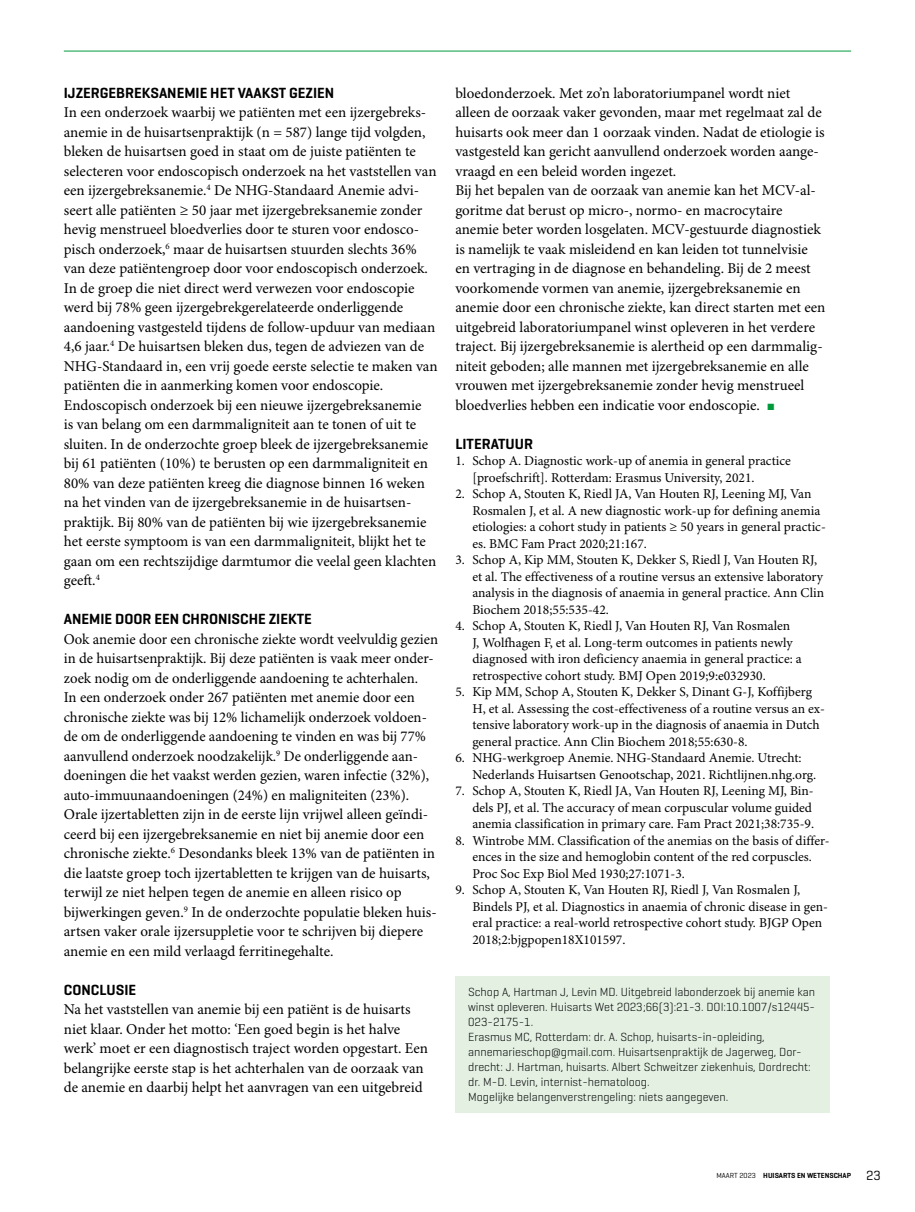
<style>
.page{position:relative;width:915px;height:1212px;background:#fff}
.page>*{position:absolute;margin:0;border:0;box-sizing:border-box;transform-origin:0 0}
.SectionHeading_3_kop{font:15px/19.5px "Minion Pro";color:#000}
.SectionHeading_2_kop{font:15px/19.5px "Minion Pro";color:#000}
.t1{font:600 15px "Geogrotesque";color:#000}
.t2{font:13.5px/16.5px "Minion Pro";color:#000}
.t3{font:300 12px/15px "Geogrotesque";color:#000}
.t4{font:600 7.5px "Geogrotesque";color:#000}
.s1{font-family:"Geogrotesque";font-weight:600}
.s2{color:#009a3c}
.s3{font-weight:400}
.s4{font-weight:400;font-size:13.5px}
</style>
<div class="page">
<hr style="left:64px;top:51px;width:786px;height:1px;background:#009a3c">
<div style="left:455px;top:976px;width:374px;height:137px;background:#e3f0e2"></div>
<p class="SectionHeading_2_kop" style="left:64px;top:84px;width:364px"><span class="s1">IJZERGEBREKSANEMIE HET VAAKST GEZIEN<br></span>In een onderzoek waarbij we patiënten met een ijzergebreks&shy;anemie in de huisartsenpraktijk (n = 587) lange tijd volgden, bleken de huisartsen goed in staat om de juiste patiënten te</p>
<p class="SectionHeading_3_kop" style="left:64px;top:162px;width:375px">selecteren voor endoscopisch onderzoek na het vaststellen van een ijzergebreksanemie.<sup>4</sup> De NHG-Standaard Anemie advi&shy;seert alle patiënten ≥ 50 jaar met ijzergebreksanemie zonder hevig menstrueel bloedverlies door te sturen voor endosco&shy;pisch onderzoek,<sup>6</sup> maar de huisartsen stuurden slechts 36% van deze patiëntengroep door voor endoscopisch onderzoek.<br>In de groep die niet direct werd verwezen voor endoscopie werd bij 78% geen ijzergebrekgerelateerde onderliggende aandoening vastgesteld tijdens de follow-upduur van mediaan 4,6 jaar.<sup>4</sup> De huisartsen bleken dus, tegen de adviezen van de NHG-Standaard in, een vrij goede eerste selectie te maken van patiënten die in aanmerking komen voor endoscopie.<br>Endoscopisch onderzoek bij een nieuwe ijzergebreksanemie<br>is van belang om een darmmaligniteit aan te tonen of uit te sluiten. In de onderzochte groep bleek de ijzergebreksanemie bij 61 patiënten (10%) te berusten op een darmmaligniteit en 80% van deze patiënten kreeg die diagnose binnen 16 weken na het vinden van de ijzergebreksanemie in de huisartsen&shy;praktijk. Bij 80% van de patiënten bij wie ijzergebreksanemie het eerste symptoom is van een darmmaligniteit, blijkt het te gaan om een rechtszijdige darmtumor die veelal geen klachten geeft.<sup>4</sup></p>
<p class="t1" style="left:64px;top:610px;width:249px">ANEMIE DOOR EEN CHRONISCHE ZIEKTE</p>
<p class="SectionHeading_3_kop" style="left:64px;top:630px;width:375px">Ook anemie door een chronische ziekte wordt veelvuldig gezien in de huisartsenpraktijk. Bij deze patiënten is vaak meer onder&shy;zoek nodig om de onderliggende aandoening te achterhalen.<br>In een onderzoek onder 267 patiënten met anemie door een chronische ziekte was bij 12% lichamelijk onderzoek voldoen&shy;de om de onderliggende aandoening te vinden en was bij 77% aanvullend onderzoek noodzakelijk.<sup>9</sup> De onderliggende aan&shy;doeningen die het vaakst werden gezien, waren infectie (32%), auto-immuunaandoeningen (24%) en maligniteiten (23%).<br>Orale ijzertabletten zijn in de eerste lijn vrijwel alleen geïndi&shy;ceerd bij een ijzergebreksanemie en niet bij anemie door een chronische ziekte.<sup>6</sup> Desondanks bleek 13% van de patiënten in die laatste groep toch ijzertabletten te krijgen van de huisarts, terwijl ze niet helpen tegen de anemie en alleen risico op bijwerkingen geven.<sup>9</sup> In de onderzochte populatie bleken huis&shy;artsen vaker orale ijzersuppletie voor te schrijven bij diepere anemie en een mild verlaagd ferritinegehalte.</p>
<p class="t1" style="left:64px;top:980px;width:74px">CONCLUSIE</p>
<p class="SectionHeading_3_kop" style="left:64px;top:1000px;width:366px">Na het vaststellen van anemie bij een patiënt is de huisarts niet klaar. Onder het motto: ‘Een goed begin is het halve werk’ moet er een diagnostisch traject worden opgestart. Een belangrijke eerste stap is het achterhalen van de oorzaak van de anemie en daarbij helpt het aanvragen van een uitgebreid</p>
<p class="SectionHeading_3_kop" style="left:455px;top:84px;width:371px">bloedonderzoek. Met zo’n laboratoriumpanel wordt niet alleen de oorzaak vaker gevonden, maar met regelmaat zal de huisarts ook meer dan 1 oorzaak vinden. Nadat de etiologie is vastgesteld kan gericht aanvullend onderzoek worden aange&shy;vraagd en een beleid worden ingezet.<br>Bij het bepalen van de oorzaak van anemie kan het MCV-al&shy;goritme dat berust op micro-, normo- en macrocytaire anemie beter worden losgelaten. MCV-gestuurde diagnostiek is namelijk te vaak misleidend en kan leiden tot tunnelvisie en vertraging in de diagnose en behandeling. Bij de 2 meest voorkomende vormen van anemie, ijzergebreksanemie en anemie door een chronische ziekte, kan direct starten met een uitgebreid laboratoriumpanel winst opleveren in het verdere traject. Bij ijzergebreksanemie is alertheid op een darmmalig&shy;niteit geboden; alle mannen met ijzergebreksanemie en alle vrouwen met ijzergebreksanemie zonder hevig menstrueel bloedverlies hebben een indicatie voor endoscopie. <span class="s2">■</span></p>
<p class="t1" style="left:455px;top:434px;width:79px">LITERATUUR</p>
<p class="t2" style="left:472px;top:453px;width:320px;text-indent:-17px">1. Schop A. Diagnostic work-up of anemia in general practice [proefschrift]. Rotterdam: Erasmus University, 2021.</p>
<p class="t2" style="left:472px;top:486px;width:355px;text-indent:-17px">2. Schop A, Stouten K, Riedl JA, Van Houten RJ, Leening MJ, Van Rosmalen J, et al. A new diagnostic work-up for defining anemia etiologies: a cohort study in patients ≥ 50 years in general practic&shy;es. BMC Fam Pract 2020;21:167.</p>
<p class="t2" style="left:472px;top:552px;width:353px;text-indent:-17px">3. Schop A, Kip MM, Stouten K, Dekker S, Riedl J, Van Houten RJ, et al. The effectiveness of a routine versus an extensive laboratory analysis in the diagnosis of anaemia in general practice. Ann Clin Biochem 2018;55:535-42.</p>
<p class="t2" style="left:472px;top:618px;width:331px;text-indent:-17px">4. Schop A, Stouten K, Riedl J, Van Houten RJ, Van Rosmalen<br>J, Wolfhagen F, et al. Long-term outcomes in patients newly diagnosed with iron deficiency anaemia in general practice: a retrospective cohort study. BMJ Open 2019;9:e032930.</p>
<p class="t2" style="left:472px;top:684px;width:354px;text-indent:-17px">5. Kip MM, Schop A, Stouten K, Dekker S, Dinant G-J, Koffijberg H, et al. Assessing the cost-effectiveness of a routine versus an ex&shy;tensive laboratory work-up in the diagnosis of anaemia in Dutch general practice. Ann Clin Biochem 2018;55:630-8.</p>
<p class="t2" style="left:472px;top:750px;width:345px;text-indent:-17px">6. NHG-werkgroep Anemie. NHG-Standaard Anemie. Utrecht:<br>Nederlands Huisartsen Genootschap, 2021. Richtlijnen.nhg.org.</p>
<p class="t2" style="left:472px;top:783px;width:343px;text-indent:-17px">7. Schop A, Stouten K, Riedl JA, Van Houten RJ, Leening MJ, Bin&shy;dels PJ, et al. The accuracy of mean corpuscular volume guided anemia classification in primary care. Fam Pract 2021;38:735-9.</p>
<p class="t2" style="left:472px;top:833px;width:358px;text-indent:-17px">8. Wintrobe MM. Classification of the anemias on the basis of differ&shy;ences in the size and hemoglobin content of the red corpuscles.<br>Proc Soc Exp Biol Med 1930;27:1071-3.</p>
<p class="t2" style="left:472px;top:882px;width:357px;text-indent:-17px">9. Schop A, Stouten K, Van Houten RJ, Riedl J, Van Rosmalen J, Bindels PJ, et al. Diagnostics in anaemia of chronic disease in gen&shy;eral practice: a real-world retrospective cohort study. BJGP Open 2018;2:bjgpopen18X101597.</p>
<p class="t3" style="left:468px;top:984px;width:348px">Schop A, Hartman J, Levin MD. Uitgebreid labonderzoek bij anemie kan winst opleveren. Huisarts Wet 2023;66(3):21-3. DOI:10.1007/s12445- 023-2175-1.<br>Erasmus MC, Rotterdam: dr. A. Schop, huisarts-in-opleiding, annemarieschop@gmail.com. Huisartsenpraktijk de Jagerweg, Dor&shy;drecht: J. Hartman, huisarts. Albert Schweitzer ziekenhuis, Dordrecht: dr. M-D. Levin, internist-hematoloog.<br>Mogelijke belangenverstrengeling: niets aangegeven.</p>
<p class="t4" style="left:716px;top:1171px;width:166px"><span class="s3">MAART 2023</span> HUISARTS EN WETENSCHAP <span class="s4">23</span></p>
</div>
